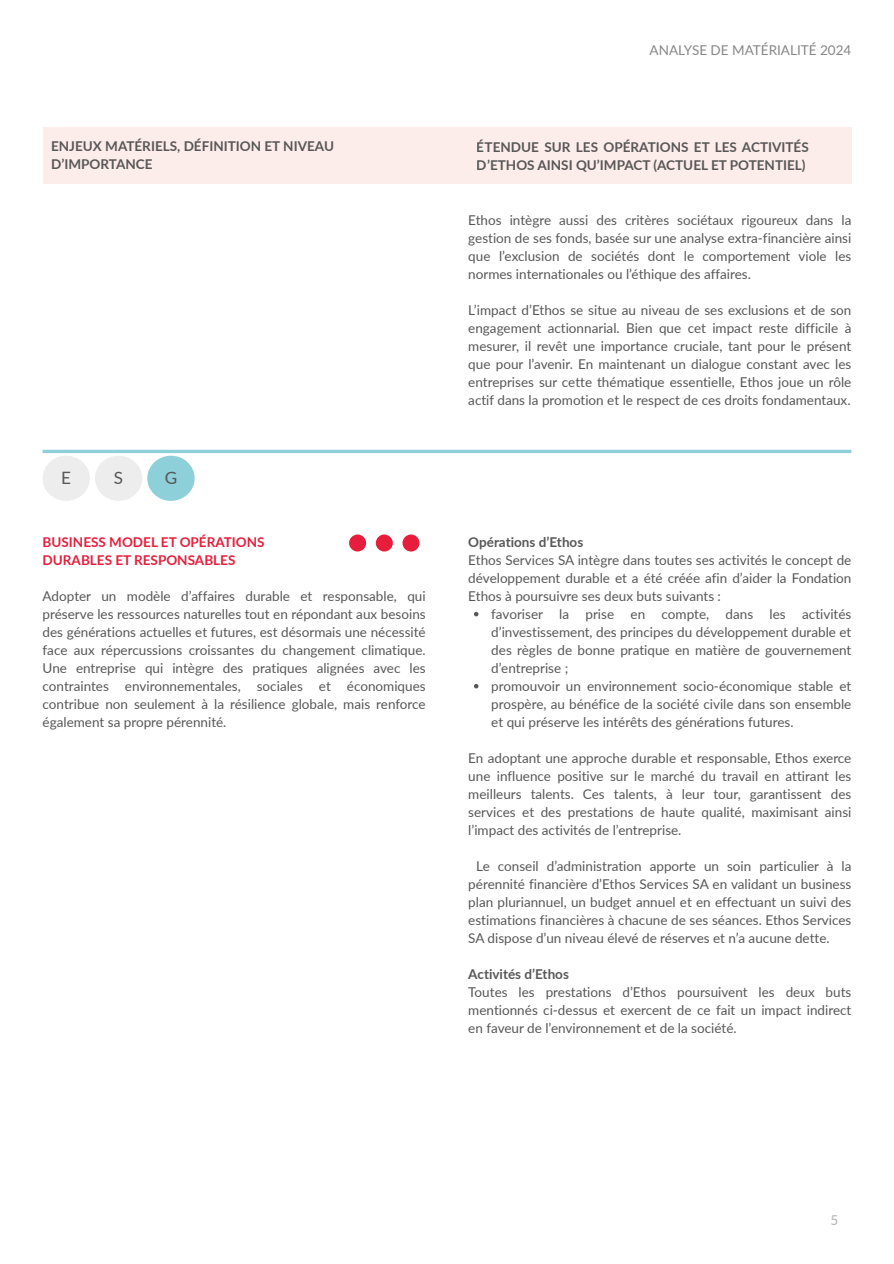
<style>
.page{position:relative;width:894px;height:1264px;background:#fff}
.page>*{position:absolute;margin:0;border:0;box-sizing:border-box;transform-origin:0 0}
.t1{font:17.1px "Lato";color:#575757}
.t2{font:13.5px/18px "Lato";color:#575757;text-align:justify}
.t3{font:700 13.5px/18px "Lato";color:#575757}
.t4{font:700 13.5px/18px "Lato";color:#e61e3c}
.t5{font:13.5px "Lato";color:#878787}
.t6{font:13.5px "Lato";color:#b2b2b2}
</style>
<div class="page">
<div style="left:43px;top:128px;width:808px;height:56px;background:#fdedea"></div>
<svg style="left:474px;top:612px;width:4px;height:4px"></svg>
<svg style="left:474px;top:684px;width:4px;height:4px"></svg>
<hr style="left:43px;top:450px;width:808px;height:3px;background:#8dd0d9">
<svg style="left:43px;top:456px;width:47px;height:45px;fill:#ededed"></svg>
<svg style="left:95px;top:456px;width:47px;height:45px;fill:#ededed"></svg>
<svg style="left:147px;top:455px;width:47px;height:46px;fill:#8dd0d9"></svg>
<svg style="left:349px;top:534px;width:17px;height:17px"></svg>
<svg style="left:375px;top:534px;width:17px;height:17px"></svg>
<div style="left:402px;top:534px;width:17px;height:17px;background:#e61e3c"></div>
<p class="t5" style="left:649px;top:41px;width:203px">ANALYSE DE MATÉRIALITÉ 2024</p>
<p class="t3" style="left:51px;top:137px;width:284px">ENJEUX MATÉRIELS, DÉFINITION ET NIVEAU<br>D’IMPORTANCE</p>
<p class="t3" style="left:476px;top:137px;width:333px">ÉTENDUE SUR LES OPÉRATIONS ET LES ACTIVITÉS<br>D’ETHOS AINSI QU’IMPACT (ACTUEL ET POTENTIEL)</p>
<p class="t1" style="left:61px;top:467px;width:11px">E</p>
<p class="t1" style="left:114px;top:467px;width:11px">S</p>
<p class="t1" style="left:165px;top:467px;width:14px">G</p>
<p class="t4" style="left:43px;top:532px;width:223px">BUSINESS MODEL ET OPÉRATIONS<br>DURABLES ET RESPONSABLES</p>
<p class="t2" style="left:43px;top:586px;width:384px">Adopter un modèle d’affaires durable et responsable, qui préserve les ressources naturelles tout en répondant aux besoins des générations actuelles et futures, est désormais une nécessité face aux répercussions croissantes du changement climatique.<br>Une entreprise qui intègre des pratiques alignées avec les contraintes environnementales, sociales et économiques contribue non seulement à la résilience globale, mais renforce également sa propre pérennité.</p>
<p class="t2" style="left:468px;top:211px;width:384px">Ethos intègre aussi des critères sociétaux rigoureux dans la gestion de ses fonds, basée sur une analyse extra-financière ainsi que l’exclusion de sociétés dont le comportement viole les normes internationales ou l’éthique des affaires.</p>
<p class="t2" style="left:468px;top:301px;width:384px">L’impact d’Ethos se situe au niveau de ses exclusions et de son engagement actionnarial. Bien que cet impact reste difficile à mesurer, il revêt une importance cruciale, tant pour le présent que pour l’avenir. En maintenant un dialogue constant avec les entreprises sur cette thématique essentielle, Ethos joue un rôle actif dans la promotion et le respect de ces droits fondamentaux.</p>
<p class="t3" style="left:468px;top:532px;width:116px">Opérations d’Ethos</p>
<p class="t2" style="left:468px;top:550px;width:384px">Ethos Services SA intègre dans toutes ses activités le concept de développement durable et a été créée afin d’aider la Fondation Ethos à poursuivre ses deux buts suivants :</p>
<p class="t2" style="left:491px;top:604px;width:361px;text-align:left">favoriser la prise en compte, dans les activités d’investissement, des principes du développement durable et des règles de bonne pratique en matière de gouvernement d’entreprise ;<br>promouvoir un environnement socio-économique stable et prospère, au bénéfice de la société civile dans son ensemble et qui préserve les intérêts des générations futures.</p>
<p class="t2" style="left:468px;top:748px;width:384px">En adoptant une approche durable et responsable, Ethos exerce une influence positive sur le marché du travail en attirant les meilleurs talents. Ces talents, à leur tour, garantissent des services et des prestations de haute qualité, maximisant ainsi l’impact des activités de l’entreprise.</p>
<p class="t2" style="left:468px;top:856px;width:384px;text-indent:8px">Le conseil d’administration apporte un soin particulier à la pérennité financière d’Ethos Services SA en validant un business plan pluriannuel, un budget annuel et en effectuant un suivi des estimations financières à chacune de ses séances. Ethos Services SA dispose d’un niveau élevé de réserves et n’a aucune dette.</p>
<p class="t3" style="left:468px;top:964px;width:102px">Activités d’Ethos</p>
<p class="t2" style="left:468px;top:982px;width:384px">Toutes les prestations d’Ethos poursuivent les deux buts mentionnés ci-dessus et exercent de ce fait un impact indirect en faveur de l’environnement et de la société.</p>
<p class="t6" style="left:830px;top:1211px;width:9px">5</p>
</div>
